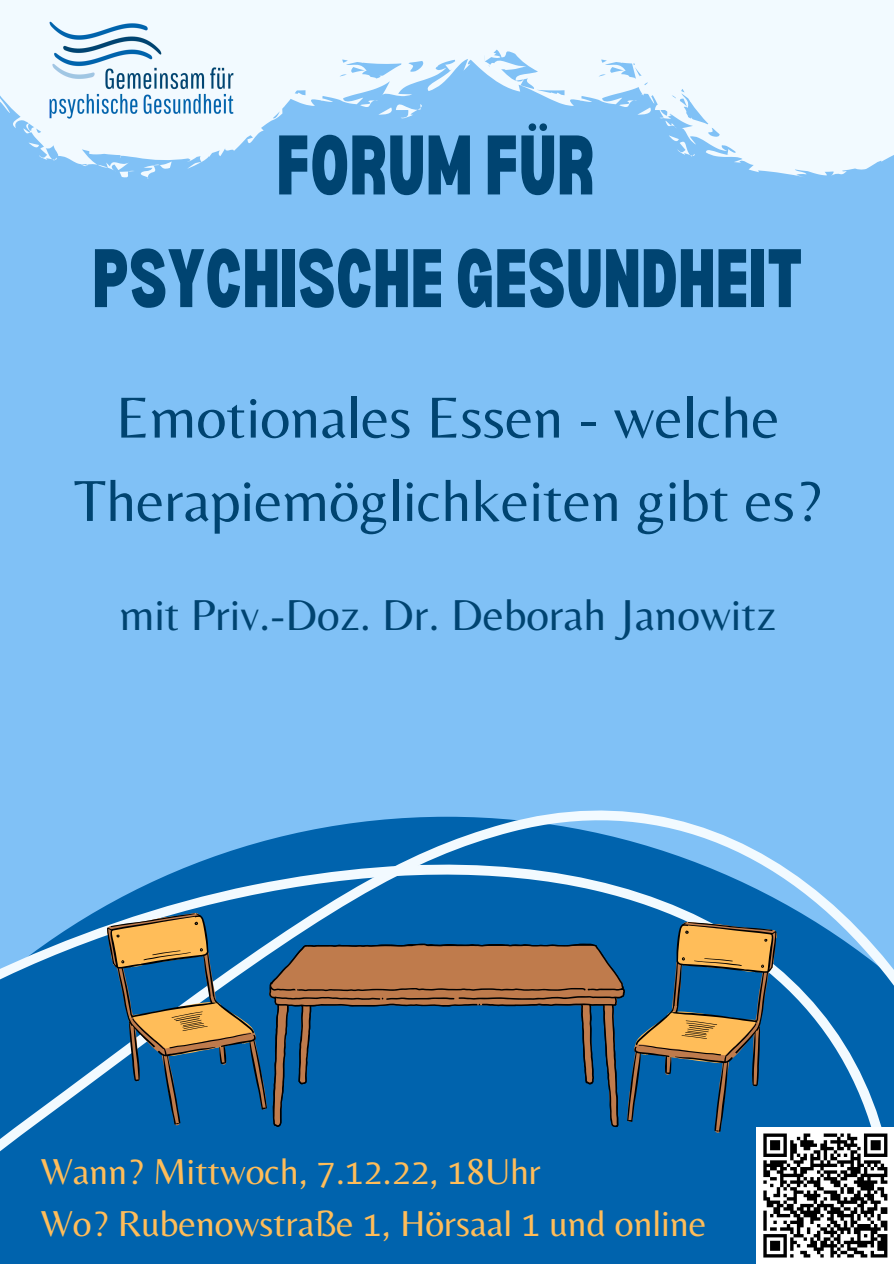
<style>
.page{position:relative;width:894px;height:1264px;background:#fff}
.page>*{position:absolute;margin:0;border:0;box-sizing:border-box;transform-origin:0 0}
.t1{font:900 condensed 82.5px "Bernoru";color:#004471}
.t2{font:900 condensed 81px "Bernoru";color:#004471}
.t3{font:60px/83.2px "Belleza";color:#004471;text-align:center}
.t4{font:45px "Belleza";color:#004471}
.t5{font:37.5px/51.8px "Belleza";color:#ffbd59}
</style>
<div class="page">
<div style="left:0;top:0;width:893px;height:1263px;background:#80c1f6"></div>
<svg style="left:0;top:810px;width:893px;height:453px;fill:#0063ad"></svg>
<svg style="left:0;top:0;width:14px;height:126px;fill:#f2faff"></svg>
<svg style="left:14px;top:0;width:258px;height:179px;fill:#f2faff"></svg>
<img style="left:40px;top:0;width:209px;height:177px">
<svg style="left:272px;top:0;width:621px;height:177px;fill:#f2faff"></svg>
<div style="left:756px;top:1126px;width:137px;height:137px;background:#fff"></div>
<svg style="left:106px;top:906px;width:784px;height:353px;background:#2c6d9b"></svg>
<h1 class="t1" style="left:276px;top:118px;width:320px">FORUM FÜR</h1>
<h2 class="t2" style="left:92px;top:232px;width:712px">PSYCHISCHE GESUNDHEIT</h2>
<h3 class="t3" style="left:74px;top:375px;width:749px">Emotionales Essen - welche<br>Therapiemöglichkeiten gibt es?</h3>
<p class="t4" style="left:119px;top:588px;width:658px">mit Priv.-Doz. Dr. Deborah Janowitz</p>
<p class="t5" style="left:41px;top:1144px;width:667px">Wann? Mittwoch, 7.12.22, 18Uhr<br>Wo? Rubenowstraße 1, Hörsaal 1 und online</p>
</div>
